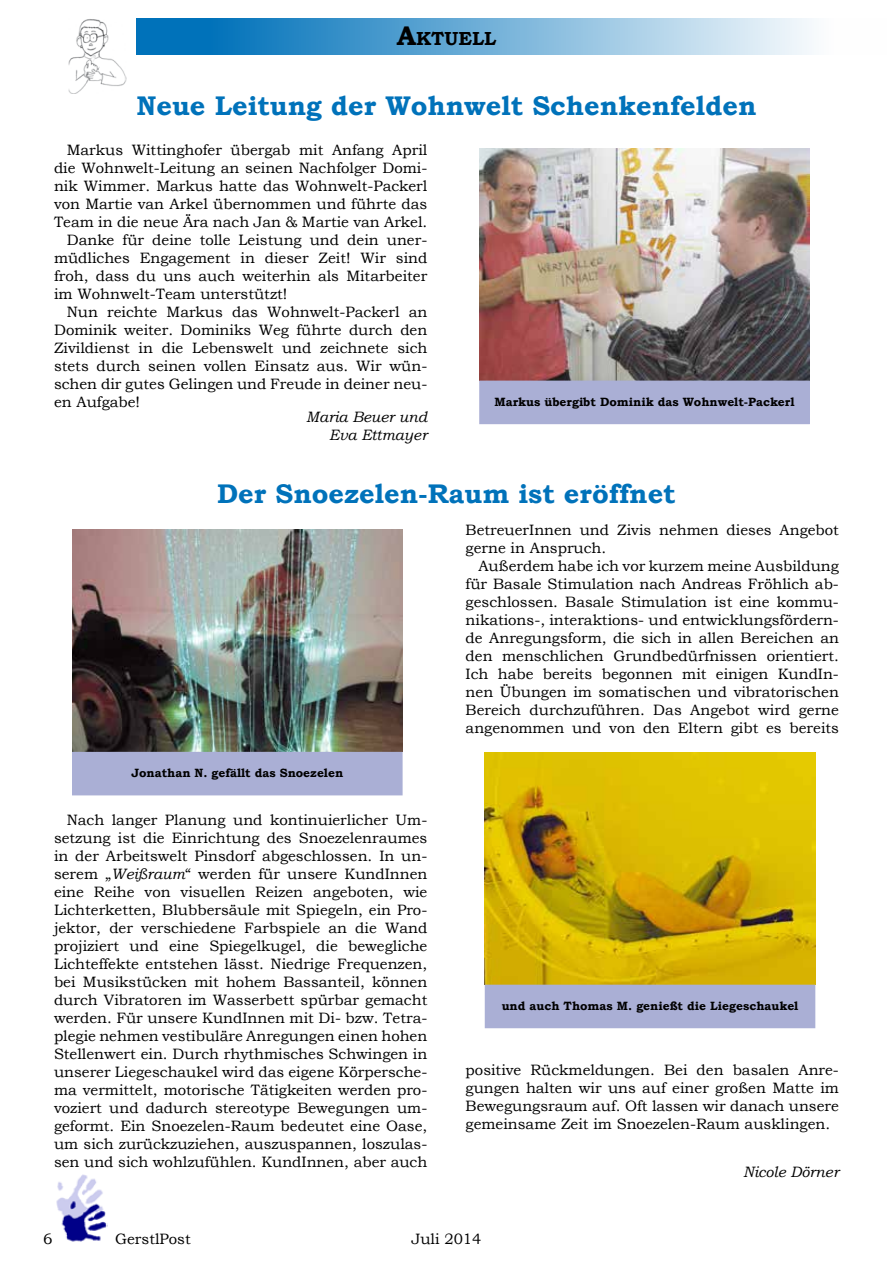
<style>
.page{position:relative;width:893px;height:1263px;background:#fff}
.page>*{position:absolute;margin:0;border:0;box-sizing:border-box;transform-origin:0 0}
.t1{font:700 27px "Bookman Old Style";color:#0072ba}
.t2{font:700 18.9px "Bookman Old Style";color:#000}
.t3{font:15px/18px "Bookman Old Style";color:#000;text-align:justify}
.t4{font:italic 15px/18px "Bookman Old Style";color:#000;text-align:right}
.t5{font:700 12px "Bookman Old Style";color:#000}
.s1{font-size:27px}
.s2{font-style:italic}
</style>
<div class="page">
<img style="left:56px;top:1174px;width:51px;height:68px">
<div style="left:136px;top:19px;width:750px;height:36px;background:linear-gradient(to right,#0065b4,#fff)"></div>
<img style="left:68px;top:19px;width:59px;height:75px">
<img style="left:72px;top:529px;width:331px;height:223px">
<img style="left:485px;top:753px;width:330px;height:232px">
<div style="left:73px;top:752px;width:329px;height:43px;background:#aaafd5"></div>
<div style="left:485px;top:985px;width:330px;height:42px;background:#aaafd5"></div>
<div style="left:485px;top:985px;width:330px;height:43px;border:2px solid #aaafd5"></div>
<img style="left:479px;top:149px;width:331px;height:232px">
<div style="left:480px;top:381px;width:329px;height:42px;background:#aaafd5"></div>
<div style="left:479px;top:381px;width:331px;height:43px;border:2px solid #aaafd5"></div>
<p class="t2" style="left:397px;top:25px;width:89px"><span class="s1">A</span>ktuell</p>
<h1 class="t1" style="left:136px;top:86px;width:621px">Neue Leitung der Wohnwelt Schenkenfelden</h1>
<p class="t3" style="left:67px;top:141px;width:362px">Markus Wittinghofer übergab mit Anfang April</p>
<p class="t3" style="left:54px;top:159px;width:375px">die Wohnwelt-Leitung an seinen Nachfolger Domi-</p>
<p class="t3" style="left:54px;top:177px;width:375px">nik Wimmer. Markus hatte das Wohnwelt-Packerl</p>
<p class="t3" style="left:54px;top:195px;width:375px">von Martie van Arkel übernommen und führte das</p>
<p class="t3" style="left:54px;top:213px;width:375px">Team in die neue Ära nach Jan &amp; Martie van Arkel.</p>
<p class="t3" style="left:67px;top:231px;width:362px">Danke für deine tolle Leistung und dein uner-</p>
<p class="t3" style="left:54px;top:249px;width:375px">müdliches Engagement in dieser Zeit! Wir sind</p>
<p class="t3" style="left:54px;top:267px;width:375px">froh, dass du uns auch weiterhin als Mitarbeiter</p>
<p class="t3" style="left:54px;top:285px;width:235px">im Wohnwelt-Team unterstützt!</p>
<p class="t3" style="left:67px;top:303px;width:362px">Nun reichte Markus das Wohnwelt-Packerl an</p>
<p class="t3" style="left:54px;top:321px;width:375px">Dominik weiter. Dominiks Weg führte durch den</p>
<p class="t3" style="left:54px;top:339px;width:375px">Zivildienst in die Lebenswelt und zeichnete sich</p>
<p class="t3" style="left:54px;top:357px;width:375px">stets durch seinen vollen Einsatz aus. Wir wün-</p>
<p class="t3" style="left:54px;top:375px;width:375px">schen dir gutes Gelingen und Freude in deiner neu-</p>
<p class="t3" style="left:54px;top:393px;width:88px">en Aufgabe!</p>
<p class="t4" style="left:306px;top:408px;width:123px">Maria Beuer und<br>Eva Ettmayer</p>
<p class="t5" style="left:494px;top:393px;width:301px">Markus übergibt Dominik das Wohnwelt-Packerl</p>
<h1 class="t1" style="left:217px;top:474px;width:460px">Der Snoezelen-Raum ist eröffnet</h1>
<p class="t5" style="left:131px;top:765px;width:213px">Jonathan N. gefällt das Snoezelen</p>
<p class="t3" style="left:54px;top:810px;width:375px;text-indent:13px">Nach langer Planung und kontinuierlicher Um&shy;setzung ist die Einrichtung des Snoezelenraumes in der Arbeitswelt Pinsdorf abgeschlossen. In un&shy;serem „<span class="s2">Weißraum</span>“ werden für unsere KundInnen eine Reihe von visuellen Reizen angeboten, wie Lichterketten, Blubbersäule mit Spiegeln, ein Pro&shy;jektor, der verschiedene Farbspiele an die Wand projiziert und eine Spiegelkugel, die bewegliche Lichteffekte entstehen lässt. Niedrige Frequenzen, bei Musikstücken mit hohem Bassanteil, können durch Vibratoren im Wasserbett spürbar gemacht werden. Für unsere KundInnen mit Di- bzw. Tetra&shy;plegie nehmen vestibuläre Anregungen einen hohen Stellenwert ein. Durch rhythmisches Schwingen in unserer Liegeschaukel wird das eigene Körpersche&shy;ma vermittelt, motorische Tätigkeiten werden pro&shy;voziert und dadurch stereotype Bewegungen um&shy;geformt. Ein Snoezelen-Raum bedeutet eine Oase, um sich zurückzuziehen, auszuspannen, loszulas&shy;sen und sich wohlzufühlen. KundInnen, aber auch</p>
<p class="t3" style="left:466px;top:521px;width:375px">BetreuerInnen und Zivis nehmen dieses Angebot gerne in Anspruch.</p>
<p class="t3" style="left:466px;top:557px;width:375px;text-indent:13px">Außerdem habe ich vor kurzem meine Ausbildung für Basale Stimulation nach Andreas Fröhlich ab&shy;geschlossen. Basale Stimulation ist eine kommu&shy;nikations-, interaktions- und entwicklungsfördern&shy;de Anregungsform, die sich in allen Bereichen an den menschlichen Grundbedürfnissen orientiert.<br>Ich habe bereits begonnen mit einigen KundIn&shy;nen Übungen im somatischen und vibratorischen Bereich durchzuführen. Das Angebot wird gerne angenommen und von den Eltern gibt es bereits</p>
<p class="t5" style="left:502px;top:997px;width:298px">und auch Thomas M. genießt die Liegeschaukel</p>
<p class="t3" style="left:466px;top:1061px;width:375px">positive Rückmeldungen. Bei den basalen Anre&shy;gungen halten wir uns auf einer großen Matte im Bewegungsraum auf. Oft lassen wir danach unsere gemeinsame Zeit im Snoezelen-Raum ausklingen.</p>
<p class="t4" style="left:743px;top:1163px;width:97px">Nicole Dörner</p>
<p class="t3" style="left:43px;top:1230px;width:11px">6</p>
<p class="t3" style="left:115px;top:1230px;width:77px">GerstlPost</p>
<p class="t3" style="left:411px;top:1230px;width:72px">Juli 2014</p>
</div>
